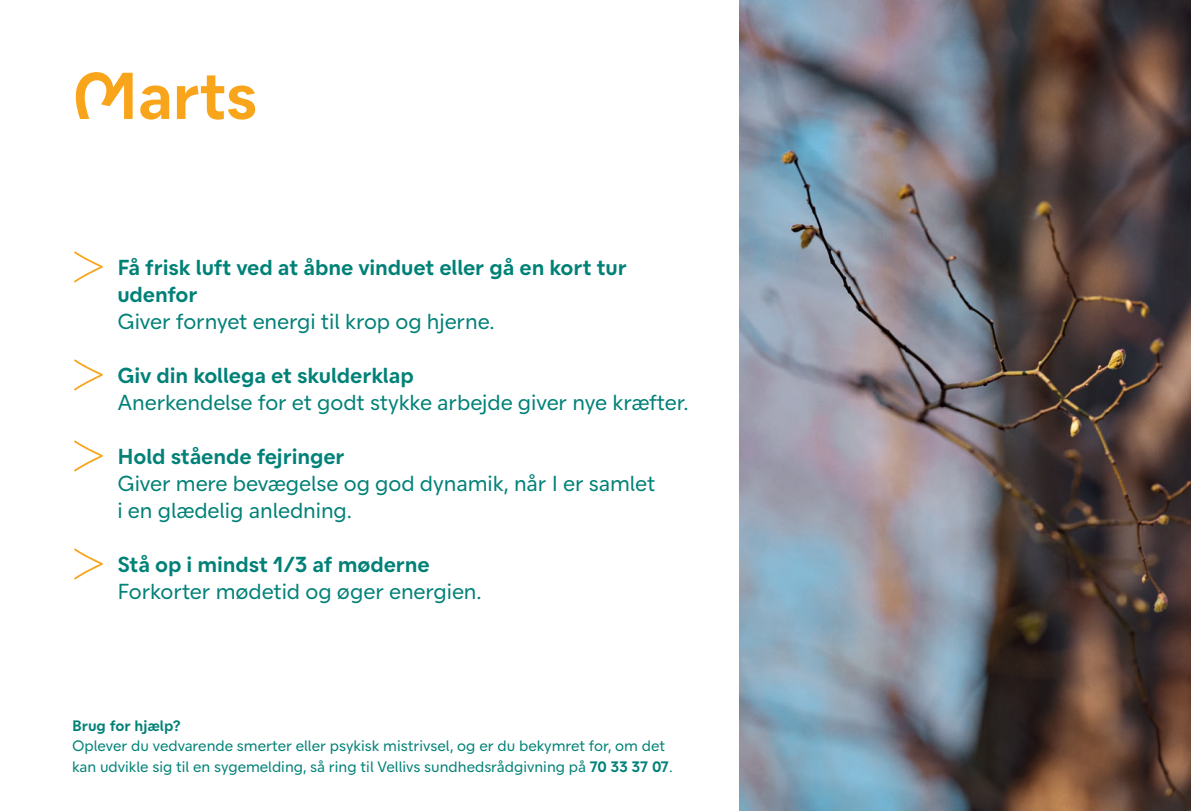
<style>
.page{position:relative;width:1191px;height:811px;background:#fff}
.page>*{position:absolute;margin:0;border:0;box-sizing:border-box;transform-origin:0 0}
.t1{font:700 67px "Velliv";letter-spacing:-.015em;color:#f9a51b}
.t2{font:22px/27px "Velliv";letter-spacing:-.005em;color:#008177}
.t3{font:700 22px/27px "Velliv";letter-spacing:-.005em;color:#008177}
.t4{font:15.4px/20.4px "Velliv";color:#008177}
.t5{font:700 15.4px "Velliv";color:#008177}
.s1{font-weight:700}
</style>
<div class="page">
<svg style="left:74px;top:251px;width:29px;height:31px"></svg>
<svg style="left:74px;top:359px;width:29px;height:31px"></svg>
<svg style="left:74px;top:440px;width:29px;height:31px"></svg>
<svg style="left:74px;top:548px;width:29px;height:31px"></svg>
<img style="left:739px;top:0;width:452px;height:811px">
<h1 class="t1" style="left:72px;top:42px;width:187px">Marts</h1>
<p class="t3" style="left:117px;top:254px;width:511px">Få frisk luft ved at åbne vinduet eller gå en kort tur udenfor</p>
<p class="t2" style="left:117px;top:308px;width:379px">Giver fornyet energi til krop og hjerne.</p>
<p class="t3" style="left:117px;top:362px;width:298px">Giv din kollega et skulderklap</p>
<p class="t2" style="left:117px;top:389px;width:573px">Anerkendelse for et godt stykke arbejde giver nye kræfter.</p>
<p class="t3" style="left:117px;top:443px;width:229px">Hold stående fejringer</p>
<p class="t2" style="left:117px;top:470px;width:539px">Giver mere bevægelse og god dynamik, når I er samlet i en glædelig anledning.</p>
<p class="t3" style="left:117px;top:551px;width:314px">Stå op i mindst 1/3 af møderne</p>
<p class="t2" style="left:117px;top:578px;width:366px">Forkorter mødetid og øger energien.</p>
<p class="t5" style="left:72px;top:713px;width:110px">Brug for hjælp?</p>
<p class="t4" style="left:72px;top:735px;width:602px">Oplever du vedvarende smerter eller psykisk mistrivsel, og er du bekymret for, om det kan udvikle sig til en sygemelding, så ring til Vellivs sundhedsrådgivning på <span class="s1">70 33 37 07</span>.</p>
</div>
